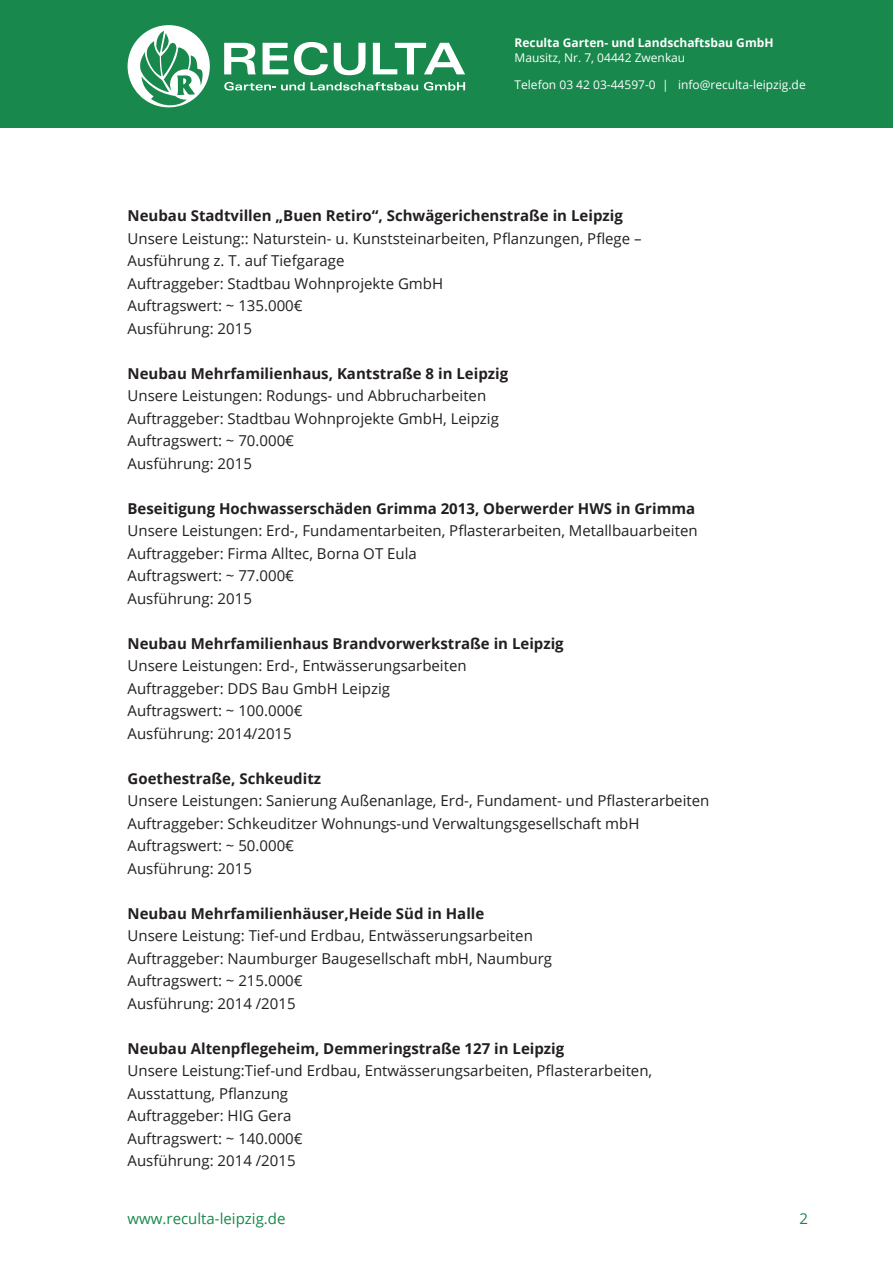
<style>
.page{position:relative;width:893px;height:1263px;background:#fff}
.page>*{position:absolute;margin:0;border:0;box-sizing:border-box;transform-origin:0 0}
.t1{font:15px/22.5px "Open Sans";color:#231f20}
.t2{font:700 15px "Open Sans";color:#231f20}
.t3{font:15px "Open Sans";color:#18884c}
.t4{font:12px "Open Sans";color:#fff}
.t5{font:700 12px "Open Sans";color:#fff}
</style>
<div class="page">
<div style="left:0;top:0;width:893px;height:128px;background:#18884c"></div>
<svg style="left:128px;top:25px;width:82px;height:82px"></svg>
<svg style="left:224px;top:43px;width:32px;height:31px"></svg>
<svg style="left:263px;top:43px;width:25px;height:31px"></svg>
<svg style="left:294px;top:42px;width:34px;height:33px"></svg>
<svg style="left:334px;top:43px;width:31px;height:32px"></svg>
<svg style="left:373px;top:43px;width:92px;height:31px"></svg>
<svg style="left:224px;top:82px;width:51px;height:9px"></svg>
<svg style="left:281px;top:82px;width:24px;height:9px"></svg>
<svg style="left:311px;top:82px;width:107px;height:9px"></svg>
<svg style="left:424px;top:82px;width:41px;height:9px"></svg>
<p class="t5" style="left:514px;top:35px;width:261px">Reculta Garten- und Landschaftsbau GmbH</p>
<p class="t4" style="left:514px;top:50px;width:172px">Mausitz, Nr. 7, 04442 Zwenkau</p>
<p class="t4" style="left:514px;top:77px;width:293px">Telefon 03 42 03-44597-0 | info@reculta-leipzig.de</p>
<p class="t2" style="left:128px;top:205px;width:497px">Neubau Stadtvillen „Buen Retiro“, Schwägerichenstraße in Leipzig</p>
<p class="t1" style="left:128px;top:227px;width:516px">Unsere Leistung:: Naturstein- u. Kunststeinarbeiten, Pflanzungen, Pflege – Ausführung z. T. auf Tiefgarage<br>Auftraggeber: Stadtbau Wohnprojekte GmbH<br>Auftragswert: ~ 135.000€<br>Ausführung: 2015</p>
<p class="t2" style="left:128px;top:363px;width:382px">Neubau Mehrfamilienhaus, Kantstraße 8 in Leipzig</p>
<p class="t1" style="left:128px;top:384px;width:373px">Unsere Leistungen: Rodungs- und Abbrucharbeiten Auftraggeber: Stadtbau Wohnprojekte GmbH, Leipzig Auftragswert: ~ 70.000€<br>Ausführung: 2015</p>
<p class="t2" style="left:128px;top:498px;width:569px">Beseitigung Hochwasserschäden Grimma 2013, Oberwerder HWS in Grimma</p>
<p class="t1" style="left:128px;top:519px;width:572px">Unsere Leistungen: Erd-, Fundamentarbeiten, Pflasterarbeiten, Metallbauarbeiten Auftraggeber: Firma Alltec, Borna OT Eula<br>Auftragswert: ~ 77.000€<br>Ausführung: 2015</p>
<p class="t2" style="left:128px;top:633px;width:438px">Neubau Mehrfamilienhaus Brandvorwerkstraße in Leipzig</p>
<p class="t1" style="left:128px;top:654px;width:341px">Unsere Leistungen: Erd-, Entwässerungsarbeiten Auftraggeber: DDS Bau GmbH Leipzig Auftragswert: ~ 100.000€<br>Ausführung: 2014/2015</p>
<p class="t2" style="left:128px;top:768px;width:195px">Goethestraße, Schkeuditz</p>
<p class="t1" style="left:128px;top:789px;width:583px">Unsere Leistungen: Sanierung Außenanlage, Erd-, Fundament- und Pflasterarbeiten Auftraggeber: Schkeuditzer Wohnungs-und Verwaltungsgesellschaft mbH Auftragswert: ~ 50.000€<br>Ausführung: 2015</p>
<p class="t2" style="left:128px;top:903px;width:358px">Neubau Mehrfamilienhäuser,Heide Süd in Halle</p>
<p class="t1" style="left:128px;top:924px;width:426px">Unsere Leistung: Tief-und Erdbau, Entwässerungsarbeiten Auftraggeber: Naumburger Baugesellschaft mbH, Naumburg Auftragswert: ~ 215.000€<br>Ausführung: 2014 /2015</p>
<p class="t2" style="left:128px;top:1038px;width:438px">Neubau Altenpflegeheim, Demmeringstraße 127 in Leipzig</p>
<p class="t1" style="left:128px;top:1059px;width:526px">Unsere Leistung:Tief-und Erdbau, Entwässerungsarbeiten, Pflasterarbeiten, Ausstattung, Pflanzung<br>Auftraggeber: HIG Gera<br>Auftragswert: ~ 140.000€<br>Ausführung: 2014 /2015</p>
<p class="t3" style="left:128px;top:1208px;width:159px">www.reculta-leipzig.de</p>
<p class="t3" style="left:799px;top:1208px;width:10px">2</p>
</div>
